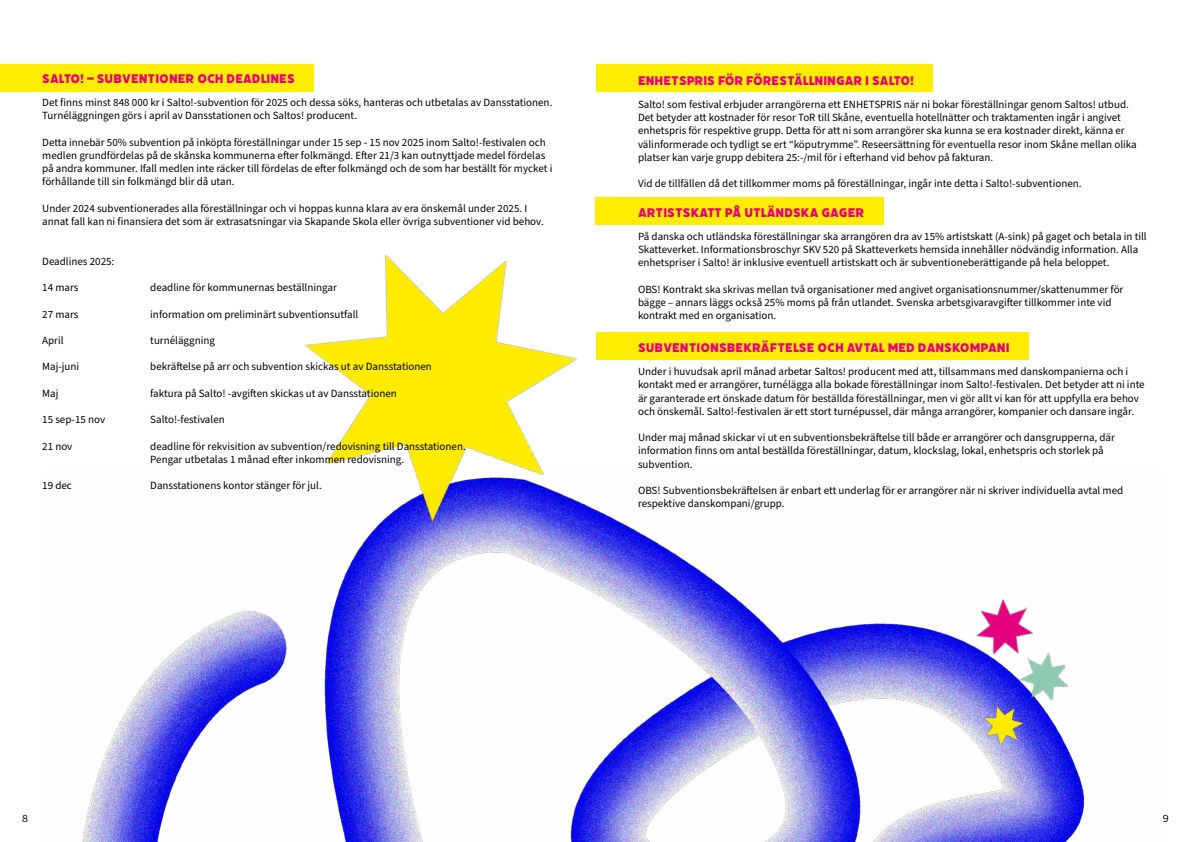
<style>
.page{position:relative;width:1191px;height:842px;background:#fff}
.page>*{position:absolute;margin:0;border:0;box-sizing:border-box;transform-origin:0 0}
.t1{font:14px "Filicudi Solid";color:#e6007d}
.t2{font:11px/13.2px "Source Sans Pro";color:#000}
.t3{font:11px "Source Code Variable";color:#000}
</style>
<div class="page">
<img style="left:82px;top:519px;width:1003px;height:323px">
<img style="left:978px;top:698px;width:50px;height:51px">
<img style="left:1013px;top:648px;width:61px;height:59px">
<img style="left:261px;top:202px;width:353px;height:349px">
<img style="left:965px;top:587px;width:78px;height:78px">
<div style="left:0;top:65px;width:314px;height:27px;background:#ffed00"></div>
<div style="left:596px;top:65px;width:336px;height:27px;background:#ffed00"></div>
<div style="left:596px;top:197px;width:288px;height:27px;background:#ffed00"></div>
<div style="left:596px;top:333px;width:432px;height:27px;background:#ffed00"></div>
<p class="t1" style="left:42px;top:71px;width:254px">SALTO! – SUBVENTIONER OCH DEADLINES</p>
<p class="t2" style="left:42px;top:96px;width:511px">Det finns minst 848 000 kr i Salto!-subvention för 2025 och dessa söks, hanteras och utbetalas av Dansstationen.<br>Turnéläggningen görs i april av Dansstationen och Saltos! producent.</p>
<p class="t2" style="left:42px;top:136px;width:511px">Detta innebär 50% subvention på inköpta föreställningar under 15 sep - 15 nov 2025 inom Salto!-festivalen och medlen grundfördelas på de skånska kommunerna efter folkmängd. Efter 21/3 kan outnyttjade medel fördelas på andra kommuner. Ifall medlen inte räcker till fördelas de efter folkmängd och de som har beställt för mycket i förhållande till sin folkmängd blir då utan.</p>
<p class="t2" style="left:42px;top:202px;width:503px">Under 2024 subventionerades alla föreställningar och vi hoppas kunna klara av era önskemål under 2025. I annat fall kan ni finansiera det som är extrasatsningar via Skapande Skola eller övriga subventioner vid behov.</p>
<p class="t2" style="left:42px;top:255px;width:74px">Deadlines 2025:</p>
<p class="t2" style="left:42px;top:281px;width:38px">14 mars</p>
<p class="t2" style="left:150px;top:281px;width:188px">deadline för kommunernas beställningar</p>
<p class="t2" style="left:42px;top:308px;width:38px">27 mars</p>
<p class="t2" style="left:150px;top:308px;width:210px">information om preliminärt subventionsutfall</p>
<p class="t2" style="left:42px;top:334px;width:23px">April</p>
<p class="t2" style="left:150px;top:334px;width:66px">turnéläggning</p>
<p class="t2" style="left:42px;top:360px;width:39px">Maj-juni</p>
<p class="t2" style="left:150px;top:360px;width:283px">bekräftelse på arr och subvention skickas ut av Dansstationen</p>
<p class="t2" style="left:42px;top:387px;width:18px">Maj</p>
<p class="t2" style="left:150px;top:387px;width:248px">faktura på Salto! -avgiften skickas ut av Dansstationen</p>
<p class="t2" style="left:42px;top:413px;width:65px">15 sep-15 nov</p>
<p class="t2" style="left:150px;top:413px;width:76px">Salto!-festivalen</p>
<p class="t2" style="left:42px;top:440px;width:32px">21 nov</p>
<p class="t2" style="left:150px;top:440px;width:317px">deadline för rekvisition av subvention/redovisning till Dansstationen.<br>Pengar utbetalas 1 månad efter inkommen redovisning.</p>
<p class="t2" style="left:42px;top:479px;width:31px">19 dec</p>
<p class="t2" style="left:150px;top:479px;width:173px">Dansstationens kontor stänger för jul.</p>
<p class="t1" style="left:638px;top:73px;width:277px">ENHETSPRIS FÖR FÖRESTÄLLNINGAR I SALTO!</p>
<p class="t2" style="left:638px;top:98px;width:500px">Salto! som festival erbjuder arrangörerna ett ENHETSPRIS när ni bokar föreställningar genom Saltos! utbud.<br>Det betyder att kostnader för resor ToR till Skåne, eventuella hotellnätter och traktamenten ingår i angivet enhetspris för respektive grupp. Detta för att ni som arrangörer ska kunna se era kostnader direkt, känna er välinformerade och tydligt se ert “köputrymme”. Reseersättning för eventuella resor inom Skåne mellan olika platser kan varje grupp debitera 25:-/mil för i efterhand vid behov på fakturan.</p>
<p class="t2" style="left:638px;top:177px;width:445px">Vid de tillfällen då det tillkommer moms på föreställningar, ingår inte detta i Salto!-subventionen.</p>
<p class="t1" style="left:638px;top:205px;width:228px">ARTISTSKATT PÅ UTLÄNDSKA GAGER</p>
<p class="t2" style="left:638px;top:230px;width:510px">På danska och utländska föreställningar ska arrangören dra av 15% artistskatt (A-sink) på gaget och betala in till<br>Skatteverket. Informationsbroschyr SKV 520 på Skatteverkets hemsida innehåller nödvändig information. Alla enhetspriser i Salto! är inklusive eventuell artistskatt och är subventioneberättigande på hela beloppet.</p>
<p class="t2" style="left:638px;top:283px;width:487px">OBS! Kontrakt ska skrivas mellan två organisationer med angivet organisationsnummer/skattenummer för bägge – annars läggs också 25% moms på från utlandet. Svenska arbetsgivaravgifter tillkommer inte vid kontrakt med en organisation.</p>
<p class="t1" style="left:638px;top:340px;width:373px">SUBVENTIONSBEKRÄFTELSE OCH AVTAL MED DANSKOMPANI</p>
<p class="t2" style="left:638px;top:365px;width:508px">Under i huvudsak april månad arbetar Saltos! producent med att, tillsammans med danskompanierna och i kontakt med er arrangörer, turnélägga alla bokade föreställningar inom Salto!-festivalen. Det betyder att ni inte är garanterade ert önskade datum för beställda föreställningar, men vi gör allt vi kan för att uppfylla era behov och önskemål. Salto!-festivalen är ett stort turnépussel, där många arrangörer, kompanier och dansare ingår.</p>
<p class="t2" style="left:638px;top:431px;width:478px">Under maj månad skickar vi ut en subventionsbekräftelse till både er arrangörer och dansgrupperna, där information finns om antal beställda föreställningar, datum, klockslag, lokal, enhetspris och storlek på subvention.</p>
<p class="t2" style="left:638px;top:484px;width:487px">OBS! Subventionsbekräftelsen är enbart ett underlag för er arrangörer när ni skriver individuella avtal med respektive danskompani/grupp.</p>
<p class="t3" style="left:22px;top:810px;width:8px">8</p>
<p class="t3" style="left:1162px;top:810px;width:8px">9</p>
</div>
